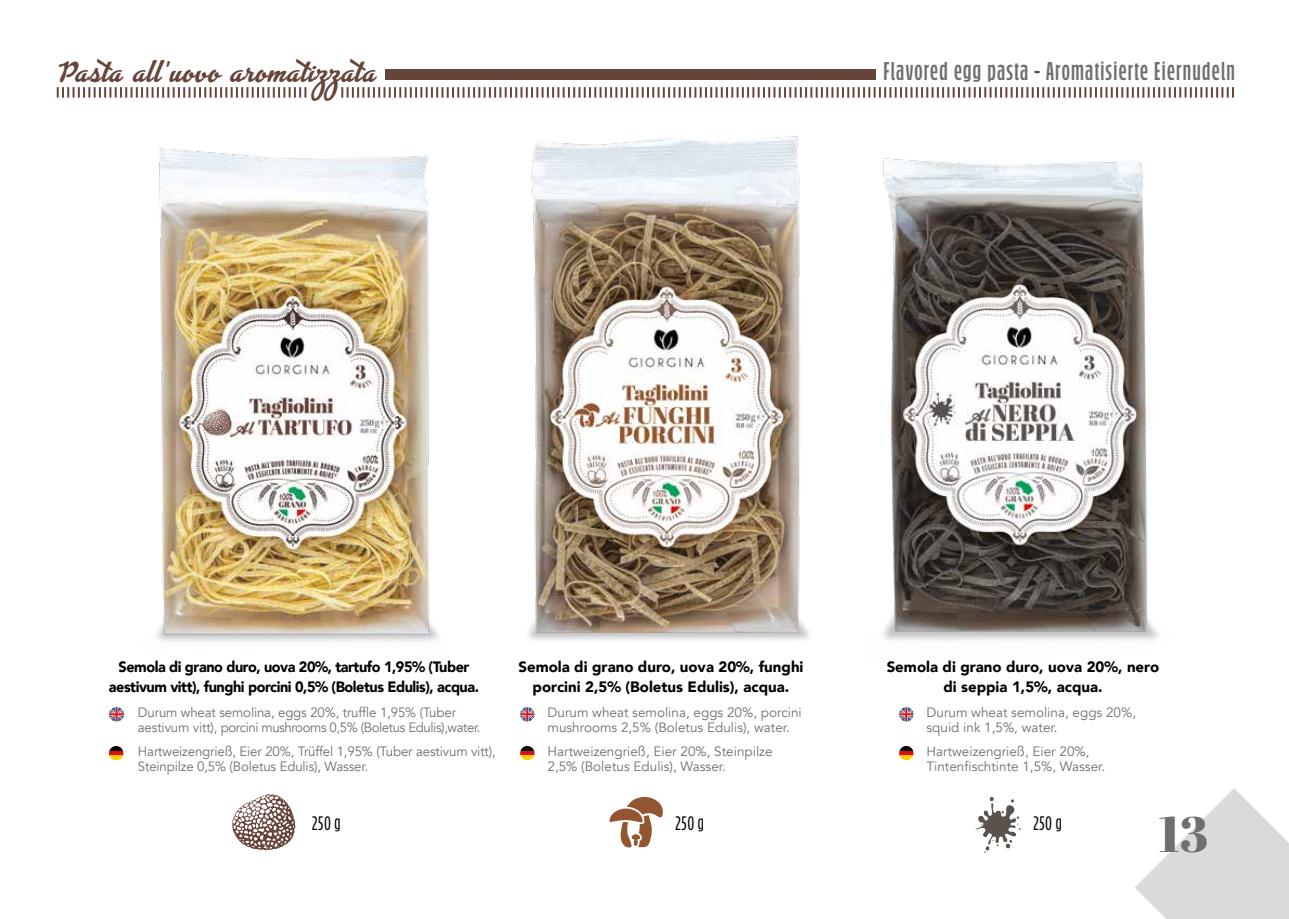
<style>
.page{position:relative;width:1289px;height:919px;background:#fff}
.page>*{position:absolute;margin:0;border:0;box-sizing:border-box;transform-origin:0 0}
.t1{font:49.8px "Abril Fatface";color:#706f6f}
.t2{font:700 25.65px "Bufalino";letter-spacing:.05em;color:#706f6f}
.t3{font:700 25.65px "Advertising Script";letter-spacing:.05em;color:#664439}
.t4{font:600 19.5px "Bufalino";letter-spacing:.045em;color:#000}
.t5{font:900 15px/19.5px "Avenir";color:#000;text-align:center}
.t6{font:900 15px/19.5px "Avenir";letter-spacing:-.03em;color:#000;text-align:center;scale:.96 1}
.t7{font:13.5px/15px "Avenir";color:#706f6f}
.s1{color:#664439}
</style>
<div class="page">
<svg style="left:1135px;top:788px;width:153px;height:130px"></svg>
<img style="left:528px;top:136px;width:282px;height:504px">
<img style="left:883px;top:158px;width:275px;height:483px">
<img style="left:157px;top:69px;width:291px;height:573px">
<svg style="left:232px;top:794px;width:63px;height:56px"></svg>
<svg style="left:609px;top:796px;width:54px;height:51px"></svg>
<svg style="left:975px;top:796px;width:45px;height:56px"></svg>
<div style="left:385px;top:70px;width:490px;height:10px;background:#664439"></div>
<svg style="left:56px;top:85px;width:1178px;height:15px"></svg>
<div style="left:308px;top:83px;width:32px;height:19px;background:#fff"></div>
<svg style="left:109px;top:707px;width:15px;height:14px"></svg>
<svg style="left:520px;top:707px;width:14px;height:14px"></svg>
<svg style="left:899px;top:707px;width:14px;height:14px"></svg>
<svg style="left:109px;top:746px;width:14px;height:4px"></svg>
<div style="left:109px;top:750px;width:14px;height:5px;background:#dc0c15"></div>
<svg style="left:109px;top:755px;width:14px;height:5px"></svg>
<svg style="left:521px;top:746px;width:13px;height:4px"></svg>
<div style="left:520px;top:750px;width:14px;height:5px;background:#dc0c15"></div>
<svg style="left:520px;top:755px;width:14px;height:5px"></svg>
<svg style="left:900px;top:746px;width:13px;height:4px"></svg>
<div style="left:899px;top:750px;width:14px;height:5px;background:#dc0c15"></div>
<svg style="left:899px;top:755px;width:14px;height:5px"></svg>
<h2 class="t3" style="left:61px;top:58px;width:316px">Pasta all’uovo aromatizzata</h2>
<h2 class="t2" style="left:883px;top:61px;width:353px">Flavored egg pasta <span class="s1">-</span> Aromatisierte Eiernudeln</h2>
<p class="t6" style="left:109px;top:656px;width:387px">Semola di grano duro, uova 20%, tartufo 1,95% (Tuber aestivum vitt), funghi porcini 0,5% (Boletus Edulis), acqua.</p>
<p class="t7" style="left:138px;top:705px;width:344px">Durum wheat semolina, eggs 20%, truffle 1,95% (Tuber aestivum vitt), porcini mushrooms 0,5% (Boletus Edulis),water.</p>
<p class="t7" style="left:138px;top:744px;width:359px">Hartweizengrieß, Eier 20%, Trüffel 1,95% (Tuber aestivum vitt),<br>Steinpilze 0,5% (Boletus Edulis), Wasser.</p>
<p class="t5" style="left:518px;top:656px;width:286px">Semola di grano duro, uova 20%, funghi porcini 2,5% (Boletus Edulis), acqua.</p>
<p class="t7" style="left:547px;top:705px;width:256px">Durum wheat semolina, eggs 20%, porcini mushrooms 2,5% (Boletus Edulis), water.</p>
<p class="t7" style="left:547px;top:744px;width:226px">Hartweizengrieß, Eier 20%, Steinpilze<br>2,5% (Boletus Edulis), Wasser.</p>
<p class="t5" style="left:886px;top:656px;width:274px">Semola di grano duro, uova 20%, nero di seppia 1,5%, acqua.</p>
<p class="t7" style="left:926px;top:705px;width:211px">Durum wheat semolina, eggs 20%, squid ink 1,5%, water.</p>
<p class="t7" style="left:926px;top:744px;width:180px">Hartweizengrieß, Eier 20%,<br>Tintenfischtinte 1,5%, Wasser.</p>
<h3 class="t4" style="left:312px;top:815px;width:30px">250 g</h3>
<h3 class="t4" style="left:675px;top:815px;width:30px">250 g</h3>
<h3 class="t4" style="left:1033px;top:815px;width:30px">250 g</h3>
<h1 class="t1" style="left:1158px;top:799px;width:51px">13</h1>
</div>
